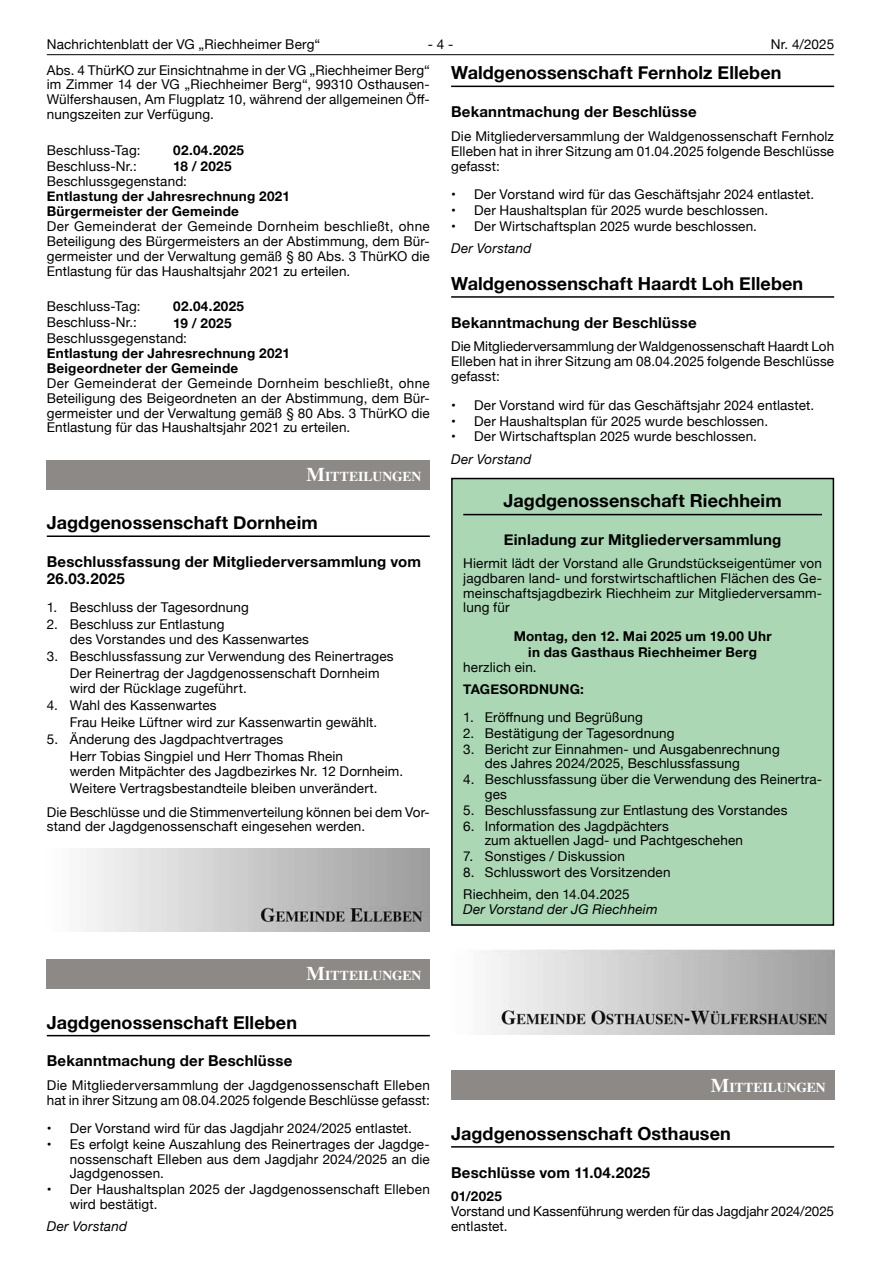
<style>
.page{position:relative;width:881px;height:1263px;background:#fff}
.page>*{position:absolute;margin:0;border:0;box-sizing:border-box;transform-origin:0 0}
.t1{font:700 18px "Helvetica Neue";letter-spacing:.005em;color:#000}
.t2{font:700 15px/16.5px "Helvetica Neue";letter-spacing:.015em;color:#000}
.t3{font:700 13.65px "Times LT";color:#fff}
.t4{font:13.5px/15px "Helvetica Neue";letter-spacing:.01em;color:#000}
.t5{font:700 13.5px/15px "Helvetica Neue";letter-spacing:.02em;color:#000}
.t6{font:italic 13.5px "Helvetica Neue";letter-spacing:.015em;color:#000}
.s1{font-size:19.5px}
</style>
<div class="page">
<hr style="left:47px;top:54px;width:786px;height:1px;background:#000">
<hr style="left:451px;top:86px;width:382px;height:1px;background:#000">
<hr style="left:451px;top:296px;width:382px;height:2px;background:#000">
<div style="left:451px;top:1070px;width:382px;height:30px;background:#8c8986"></div>
<hr style="left:451px;top:1146px;width:382px;height:1px;background:#000">
<div style="left:451px;top:478px;width:382px;height:447px;background:#abd7b4"></div>
<hr style="left:463px;top:514px;width:358px;height:1px;background:#000">
<div style="left:451px;top:478px;width:382px;height:448px;border:2px solid #000"></div>
<img style="left:480px;top:949px;width:353px;height:85px">
<div style="left:47px;top:460px;width:382px;height:30px;background:#8c8986"></div>
<hr style="left:47px;top:535px;width:382px;height:2px;background:#000">
<div style="left:47px;top:959px;width:382px;height:30px;background:#8c8986"></div>
<hr style="left:47px;top:1035px;width:382px;height:1px;background:#000">
<img style="left:86px;top:849px;width:343px;height:83px">
<p class="t4" style="left:47px;top:37px;width:275px">Nachrichtenblatt der VG „Riechheimer Berg“</p>
<p class="t4" style="left:427px;top:37px;width:27px">- 4 -</p>
<p class="t4" style="left:770px;top:37px;width:65px">Nr. 4/2025</p>
<h1 class="t1" style="left:451px;top:59px;width:332px">Waldgenossenschaft Fernholz Elleben</h1>
<p class="t2" style="left:451px;top:104px;width:247px">Bekanntmachung der Beschlüsse</p>
<p class="t4" style="left:451px;top:129px;width:384px;text-align:justify">Die Mitgliederversammlung der Waldgenossenschaft Fernholz Elleben hat in ihrer Sitzung am 01.04.2025 folgende Beschlüsse gefasst:</p>
<p class="t4" style="left:451px;top:188px;width:364px">• Der Vorstand wird für das Geschäftsjahr 2024 entlastet.</p>
<p class="t4" style="left:451px;top:203px;width:318px">• Der Haushaltsplan für 2025 wurde beschlossen.</p>
<p class="t4" style="left:451px;top:219px;width:307px">• Der Wirtschaftsplan 2025 wurde beschlossen.</p>
<p class="t6" style="left:451px;top:238px;width:82px">Der Vorstand</p>
<h1 class="t1" style="left:451px;top:269px;width:353px">Waldgenossenschaft Haardt Loh Elleben</h1>
<p class="t2" style="left:451px;top:314px;width:247px">Bekanntmachung der Beschlüsse</p>
<p class="t4" style="left:451px;top:340px;width:384px;text-align:justify">Die Mitgliederversammlung der Waldgenossenschaft Haardt Loh Elleben hat in ihrer Sitzung am 08.04.2025 folgende Beschlüsse gefasst:</p>
<p class="t4" style="left:451px;top:398px;width:364px">• Der Vorstand wird für das Geschäftsjahr 2024 entlastet.</p>
<p class="t4" style="left:451px;top:414px;width:318px">• Der Haushaltsplan für 2025 wurde beschlossen.</p>
<p class="t4" style="left:451px;top:430px;width:307px">• Der Wirtschaftsplan 2025 wurde beschlossen.</p>
<p class="t6" style="left:451px;top:449px;width:82px">Der Vorstand</p>
<h1 class="t1" style="left:503px;top:487px;width:279px">Jagdgenossenschaft Riechheim</h1>
<p class="t2" style="left:503px;top:532px;width:279px">Einladung zur Mitgliederversammlung</p>
<p class="t4" style="left:463px;top:557px;width:360px;text-align:justify">Hiermit lädt der Vorstand alle Grundstückseigentümer von jagdbaren land- und forstwirtschaftlichen Flächen des Ge&shy;meinschaftsjagdbezirk Riechheim zur Mitgliederversamm&shy;lung für</p>
<p class="t5" style="left:513px;top:628px;width:259px;line-height:16.2px;text-align:center">Montag, den 12. Mai 2025 um 19.00 Uhr in das Gasthaus Riechheimer Berg</p>
<p class="t4" style="left:463px;top:661px;width:75px">herzlich ein.</p>
<p class="t5" style="left:463px;top:682px;width:122px">TAGESORDNUNG:</p>
<p class="t4" style="left:463px;top:710px;width:181px">1. Eröffnung und Begrüßung</p>
<p class="t4" style="left:463px;top:726px;width:212px">2. Bestätigung der Tagesordnung</p>
<p class="t4" style="left:484px;top:742px;width:296px;text-indent:-22px">3. Bericht zur Einnahmen- und Ausgabenrechnung des Jahres 2024/2025, Beschlussfassung</p>
<p class="t4" style="left:484px;top:773px;width:338px;text-indent:-22px">4. Beschlussfassung über die Verwendung des Reinertra&shy;ges</p>
<p class="t4" style="left:463px;top:803px;width:325px">5. Beschlussfassung zur Entlastung des Vorstandes</p>
<p class="t4" style="left:484px;top:819px;width:260px;text-indent:-22px">6. Information des Jagdpächters<br>zum aktuellen Jagd- und Pachtgeschehen</p>
<p class="t4" style="left:463px;top:850px;width:163px">7. Sonstiges / Diskussion</p>
<p class="t4" style="left:463px;top:862px;width:209px;line-height:21.9px">8. Schlusswort des Vorsitzenden<br>Riechheim, den 14.04.2025</p>
<p class="t6" style="left:463px;top:899px;width:196px">Der Vorstand der JG Riechheim</p>
<p class="t4" style="left:47px;top:63px;width:384px;text-align:justify">Abs. 4 ThürKO zur Einsichtnahme in der VG „Riechheimer Berg“ im Zimmer 14 der VG „Riechheimer Berg“, 99310 Osthausen-Wülfershausen, Am Flugplatz 10, während der allgemeinen Öff&shy;nungszeiten zur Verfügung.</p>
<p class="t4" style="left:47px;top:143px;width:95px">Beschluss-Tag:</p>
<p class="t5" style="left:173px;top:143px;width:72px">02.04.2025</p>
<p class="t4" style="left:47px;top:159px;width:92px">Beschluss-Nr.:</p>
<p class="t5" style="left:173px;top:159px;width:60px">18 / 2025</p>
<p class="t4" style="left:47px;top:175px;width:142px">Beschlussgegenstand:</p>
<p class="t5" style="left:47px;top:189px;width:244px">Entlastung der Jahresrechnung 2021<br>Bürgermeister der Gemeinde</p>
<p class="t4" style="left:47px;top:220px;width:384px;text-align:justify">Der Gemeinderat der Gemeinde Dornheim beschließt, ohne Beteiligung des Bürgermeisters an der Abstimmung, dem Bür&shy;germeister und der Verwaltung gemäß § 80 Abs. 3 ThürKO die Entlastung für das Haushaltsjahr 2021 zu erteilen.</p>
<p class="t4" style="left:47px;top:300px;width:95px">Beschluss-Tag:</p>
<p class="t5" style="left:173px;top:299px;width:72px">02.04.2025</p>
<p class="t4" style="left:47px;top:316px;width:92px">Beschluss-Nr.:</p>
<p class="t5" style="left:173px;top:316px;width:60px">19 / 2025</p>
<p class="t4" style="left:47px;top:331px;width:142px">Beschlussgegenstand:</p>
<p class="t5" style="left:47px;top:346px;width:244px">Entlastung der Jahresrechnung 2021<br>Beigeordneter der Gemeinde</p>
<p class="t4" style="left:47px;top:376px;width:384px;text-align:justify">Der Gemeinderat der Gemeinde Dornheim beschließt, ohne Beteiligung des Beigeordneten an der Abstimmung, dem Bür&shy;germeister und der Verwaltung gemäß § 80 Abs. 3 ThürKO die Entlastung für das Haushaltsjahr 2021 zu erteilen.</p>
<p class="t3" style="left:306px;top:468px;width:116px"><span class="s1">M</span>ITTEILUNGEN</p>
<h1 class="t1" style="left:47px;top:509px;width:272px">Jagdgenossenschaft Dornheim</h1>
<p class="t2" style="left:47px;top:554px;width:375px">Beschlussfassung der Mitgliederversammlung vom<br>26.03.2025</p>
<p class="t4" style="left:47px;top:600px;width:203px">1. Beschluss der Tagesordnung</p>
<p class="t4" style="left:70px;top:618px;width:241px;text-indent:-23px">2. Beschluss zur Entlastung<br>des Vorstandes und des Kassenwartes</p>
<p class="t4" style="left:70px;top:648px;width:325px;line-height:17.1px;text-indent:-23px">3. Beschlussfassung zur Verwendung des Reinertrages<br>Der Reinertrag der Jagdgenossenschaft Dornheim</p>
<p class="t4" style="left:70px;top:681px;width:178px">wird der Rücklage zugeführt.</p>
<p class="t4" style="left:70px;top:697px;width:309px;line-height:17.1px;text-indent:-23px">4. Wahl des Kassenwartes<br>Frau Heike Lüftner wird zur Kassenwartin gewählt.</p>
<p class="t4" style="left:70px;top:732px;width:275px;line-height:17.1px;text-indent:-23px">5. Änderung des Jagdpachtvertrages<br>Herr Tobias Singpiel und Herr Thomas Rhein</p>
<p class="t4" style="left:70px;top:763px;width:335px;line-height:17.1px">werden Mitpächter des Jagdbezirkes Nr. 12 Dornheim.<br>Weitere Vertragsbestandteile bleiben unverändert.</p>
<p class="t4" style="left:47px;top:805px;width:384px">Die Beschlüsse und die Stimmenverteilung können bei dem Vor&shy;stand der Jagdgenossenschaft eingesehen werden.</p>
<p class="t3" style="left:306px;top:968px;width:116px"><span class="s1">M</span>ITTEILUNGEN</p>
<h1 class="t1" style="left:47px;top:1008px;width:252px">Jagdgenossenschaft Elleben</h1>
<p class="t2" style="left:47px;top:1053px;width:247px">Bekanntmachung der Beschlüsse</p>
<p class="t4" style="left:47px;top:1078px;width:384px">Die Mitgliederversammlung der Jagdgenossenschaft Elleben hat in ihrer Sitzung am 08.04.2025 folgende Beschlüsse gefasst:</p>
<p class="t4" style="left:47px;top:1122px;width:366px">• Der Vorstand wird für das Jagdjahr 2024/2025 entlastet.</p>
<p class="t4" style="left:70px;top:1138px;width:361px;text-align:justify;text-indent:-23px">• Es erfolgt keine Auszahlung des Reinertrages der Jagdge&shy;nossenschaft Elleben aus dem Jagdjahr 2024/2025 an die Jagdgenossen.</p>
<p class="t4" style="left:70px;top:1183px;width:361px;text-indent:-23px">• Der Haushaltsplan 2025 der Jagdgenossenschaft Elleben wird bestätigt.</p>
<p class="t6" style="left:47px;top:1216px;width:82px">Der Vorstand</p>
<p class="t3" style="left:710px;top:1079px;width:116px"><span class="s1">M</span>ITTEILUNGEN</p>
<h1 class="t1" style="left:451px;top:1119px;width:281px">Jagdgenossenschaft Osthausen</h1>
<p class="t2" style="left:451px;top:1164px;width:200px">Beschlüsse vom 11.04.2025</p>
<p class="t5" style="left:451px;top:1189px;width:52px">01/2025</p>
<p class="t4" style="left:451px;top:1204px;width:384px">Vorstand und Kassenführung werden für das Jagdjahr 2024/2025 entlastet.</p>
</div>
